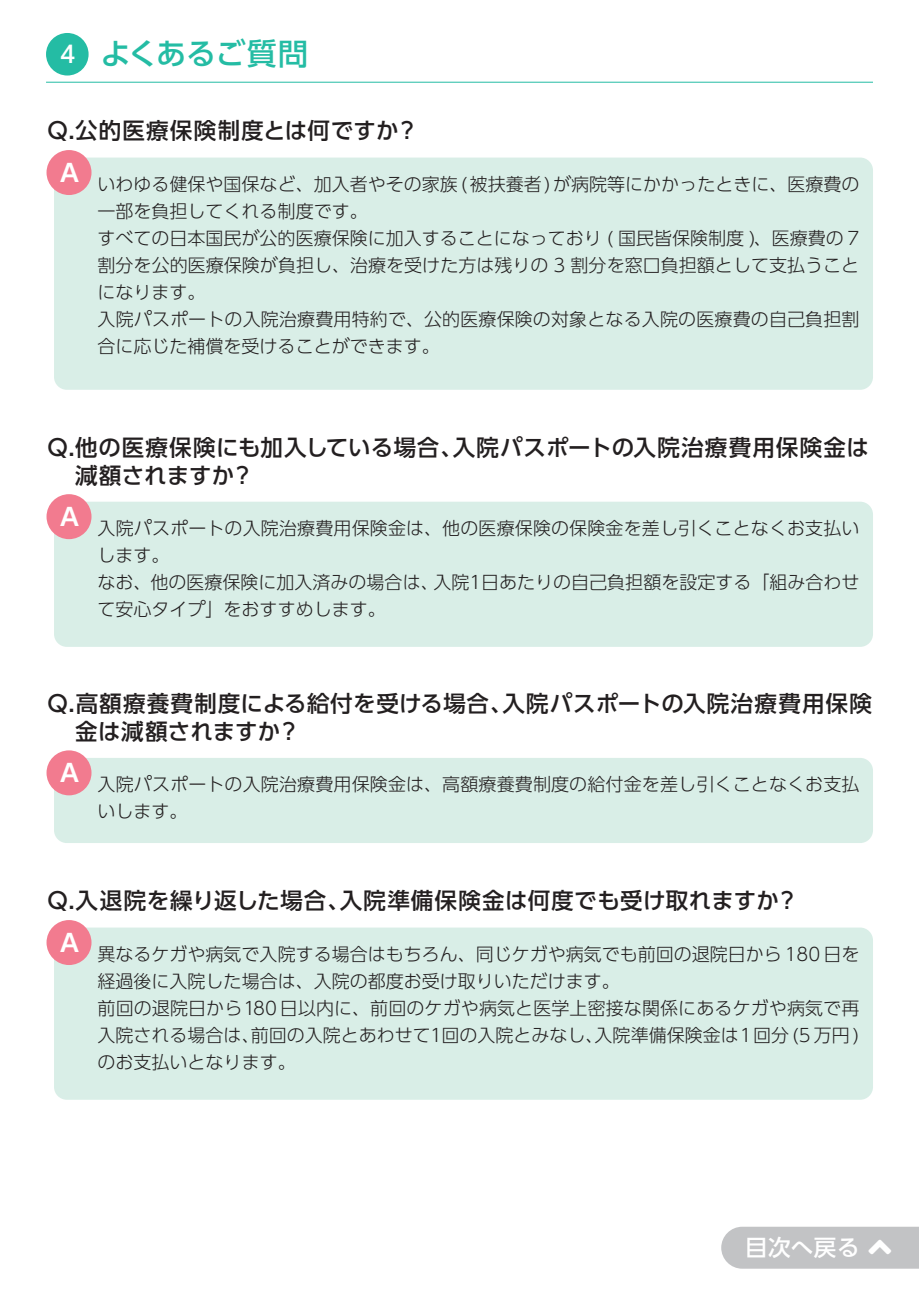
<style>
.page{position:relative;width:919px;height:1289px;background:#fff}
.page>*{position:absolute;margin:0;border:0;box-sizing:border-box;transform-origin:0 0}
.t1{font:500 30px "UD Shin Go Pro";letter-spacing:-.01em;color:#24bca4}
.t2{font:700 24px "UD Shin Go Pro De";color:#fff}
.t3{font:500 22.5px/28.5px "UD Shin Go Pro";letter-spacing:.025em;color:#231f20}
.t4{font:500 22.5px "UD Shin Go Pro";letter-spacing:.045em;color:#231f20}
.t5{font:500 22.5px "UD Shin Go Pro";letter-spacing:.025em;color:#fff}
.t6{font:300 18px/27px "UD Shin Go Pro";color:#231f20}
.s1{font-size:23.1px;color:#fff}
</style>
<div class="page">
<hr style="left:46px;top:82px;width:826px;height:1px;background:#24bca4">
<div style="left:46px;top:33px;width:43px;height:42px;background:#24bca4;border-radius:50%"></div>
<div style="left:54px;top:157px;width:818px;height:233px;background:#d9eee7;border-radius:13px"></div>
<div style="left:47px;top:150px;width:44px;height:45px;background:#f27b8f;border-radius:50%"></div>
<div style="left:54px;top:501px;width:818px;height:146px;background:#d9eee7;border-radius:13px"></div>
<div style="left:47px;top:494px;width:44px;height:45px;background:#f27b8f;border-radius:50%"></div>
<div style="left:54px;top:758px;width:818px;height:85px;background:#d9eee7;border-radius:13px"></div>
<div style="left:47px;top:750px;width:44px;height:45px;background:#f27b8f;border-radius:50%"></div>
<div style="left:54px;top:927px;width:818px;height:172px;background:#d9eee7;border-radius:13px"></div>
<div style="left:47px;top:920px;width:44px;height:45px;background:#f27b8f;border-radius:50%"></div>
<div style="left:721px;top:1226px;width:197px;height:42px;background:#c2c3c5"></div>
<h1 class="t1" style="left:60px;top:30px;width:249px"><span class="s1">4</span> よくあるご質問</h1>
<p class="t4" style="left:48px;top:112px;width:372px">Q.公的医療保険制度とは何ですか？</p>
<p class="t6" style="left:97px;top:170px;width:763px">いわゆる健保や国保など、加入者やその家族 (被扶養者)が病院等にかかったときに、医療費の一部を負担してくれる制度です。<br>すべての日本国民が公的医療保険に加入することになっており ( 国民皆保険制度 )、医療費の 7割分を公的医療保険が負担し、治療を受けた方は残りの 3 割分を窓口負担額として支払うことになります。<br>入院パスポートの入院治療費用特約で、公的医療保険の対象となる入院の医療費の自己負担割合に応じた補償を受けることができます。</p>
<h2 class="t2" style="left:60px;top:153px;width:20px">A</h2>
<p class="t3" style="left:75px;top:432px;width:795px;text-indent:-28px">Q.他の医療保険にも加入している場合、入院パスポートの入院治療費用保険金は減額されますか？</p>
<p class="t6" style="left:98px;top:514px;width:763px">入院パスポートの入院治療費用保険金は、他の医療保険の保険金を差し引くことなくお支払いします。<br>なお、他の医療保険に加入済みの場合は、入院1日あたりの自己負担額を設定する「組み合わせて安心タイプ」をおすすめします。</p>
<h2 class="t2" style="left:60px;top:497px;width:20px">A</h2>
<p class="t3" style="left:75px;top:688px;width:798px;text-indent:-28px">Q.高額療養費制度による給付を受ける場合、入院パスポートの入院治療費用保険金は減額されますか？</p>
<p class="t6" style="left:98px;top:770px;width:763px">入院パスポートの入院治療費用保険金は、高額療養費制度の給付金を差し引くことなくお支払いします。</p>
<h2 class="t2" style="left:60px;top:753px;width:20px">A</h2>
<p class="t3" style="left:48px;top:885px;width:752px">Q.入退院を繰り返した場合、入院準備保険金は何度でも受け取れますか？</p>
<p class="t6" style="left:98px;top:940px;width:763px">異なるケガや病気で入院する場合はもちろん、同じケガや病気でも前回の退院日から180 日を経過後に入院した場合は、入院の都度お受け取りいただけます。<br>前回の退院日から180日以内に、前回のケガや病気と医学上密接な関係にあるケガや病気で再入院される場合は、前回の入院とあわせて1回の入院とみなし、入院準備保険金は1回分 (5 万円 )のお支払いとなります。</p>
<h2 class="t2" style="left:60px;top:923px;width:20px">A</h2>
<p class="t5" style="left:745px;top:1228px;width:116px">目次へ戻る</p>
</div>
